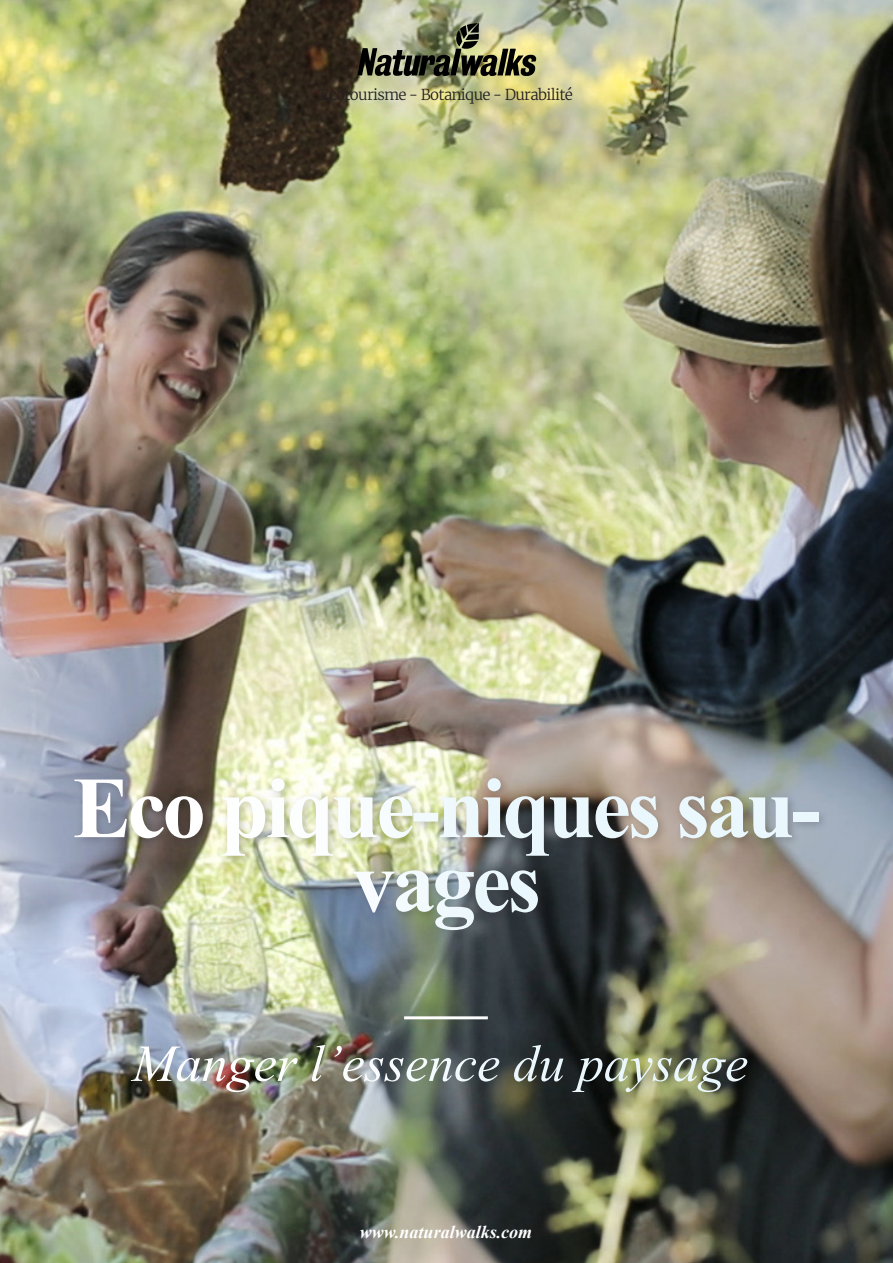
<style>
.page{position:relative;width:893px;height:1263px;background:#fff}
.page>*{position:absolute;margin:0;border:0;box-sizing:border-box;transform-origin:0 0}
.t1{font:700 87px/74.1px "Times New Roman";letter-spacing:-.04em;color:#fff;text-align:center}
.t2{font:italic 51.9px "Times New Roman";color:#fff}
.t3{font:italic 700 18px "Times New Roman";color:#fff}
.t4{font:300 15px "Merriweather";letter-spacing:-.04em;color:#231f20}
</style>
<div class="page">
<img style="left:0;top:0;width:893px;height:1263px">
<div style="left:70px;top:774px;width:759px;height:167px;background:#231f20;opacity:.25"></div>
<hr style="left:404px;top:1016px;width:84px;height:3px;background:#fff">
<svg style="left:357px;top:23px;width:179px;height:53px"></svg>
<p class="t4" style="left:320px;top:84px;width:255px">Ècotourisme - Botanique - Durabilité</p>
<p class="t1" style="left:73px;top:769px;width:749px">Eco pique-niques sau&shy;vages</p>
<p class="t2" style="left:132px;top:1028px;width:617px">Manger l’essence du paysage</p>
<p class="t3" style="left:360px;top:1219px;width:174px">www.naturalwalks.com</p>
</div>
